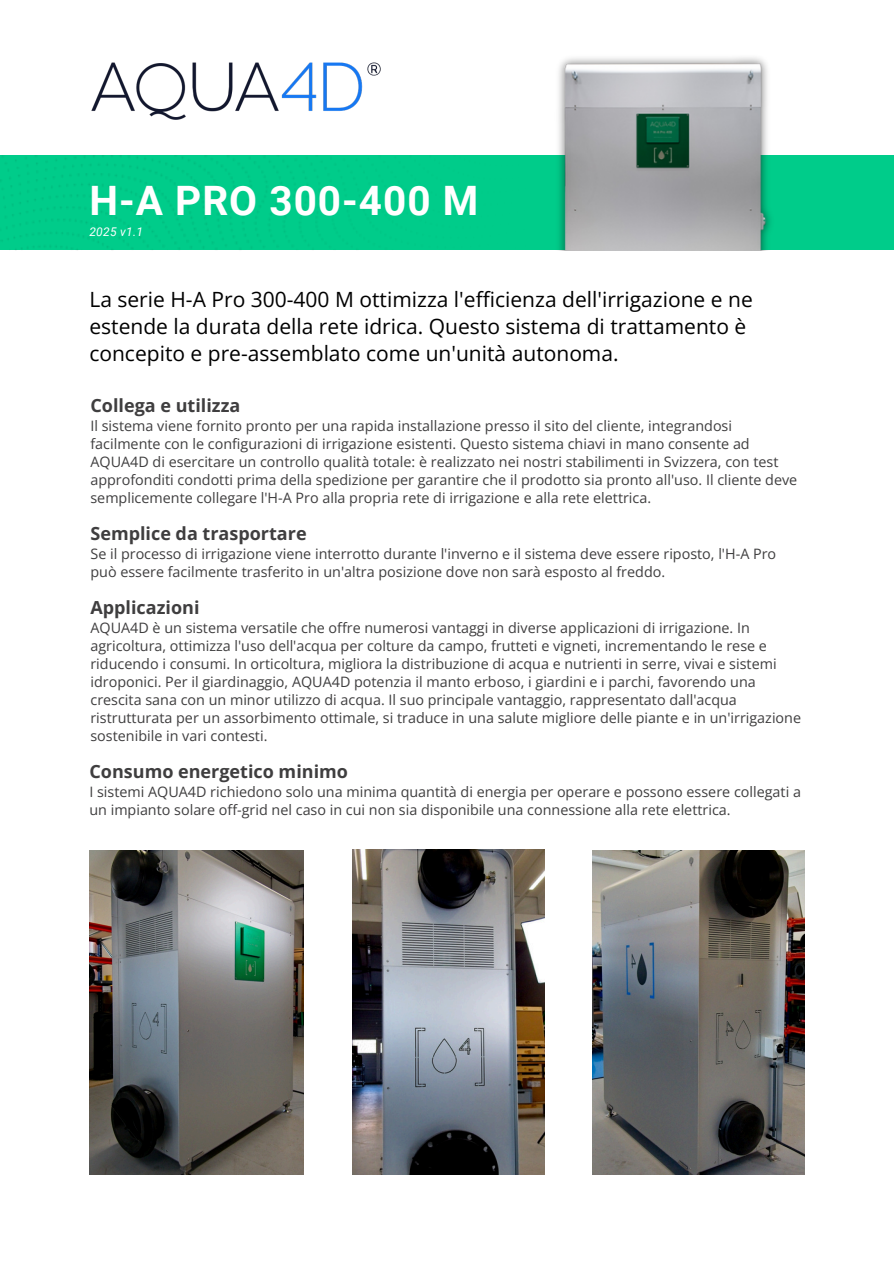
<style>
.page{position:relative;width:894px;height:1264px;background:#fff}
.page>*{position:absolute;margin:0;border:0;box-sizing:border-box;transform-origin:0 0}
.t1{font:700 40.5px "Roboto";letter-spacing:.025em;color:#fff}
.t2{font:21px/27px "Open Sans";color:#000}
.t3{font:700 18px "Open Sans";color:#3f3e3f}
.t4{font:14.4px/18px "Open Sans";color:#3f3e3f}
.t5{font:italic 12px "Roboto";letter-spacing:.025em;color:#fff}
</style>
<div class="page">
<div style="left:0;top:155px;width:893px;height:95px;background:#00cc8a"></div>
<img style="left:91px;top:62px;width:290px;height:58px">
<img style="left:558px;top:57px;width:213px;height:193px">
<img style="left:89px;top:850px;width:214px;height:323px">
<img style="left:592px;top:850px;width:212px;height:323px">
<img style="left:352px;top:849px;width:192px;height:325px">
<p class="t1" style="left:89px;top:177px;width:390px">H-A PRO 300-400 M</p>
<h3 class="t5" style="left:89px;top:225px;width:55px">2025 v1.1</h3>
<p class="t2" style="left:89px;top:285px;width:664px">La serie H-A Pro 300-400 M ottimizza l'efficienza dell'irrigazione e ne estende la durata della rete idrica. Questo sistema di trattamento è concepito e pre-assemblato come un'unità autonoma.</p>
<p class="t3" style="left:90px;top:393px;width:151px">Collega e utilizza</p>
<p class="t4" style="left:90px;top:416px;width:708px">Il sistema viene fornito pronto per una rapida installazione presso il sito del cliente, integrandosi facilmente con le configurazioni di irrigazione esistenti. Questo sistema chiavi in mano consente ad AQUA4D di esercitare un controllo qualità totale: è realizzato nei nostri stabilimenti in Svizzera, con test approfonditi condotti prima della spedizione per garantire che il prodotto sia pronto all'uso. Il cliente deve semplicemente collegare l'H-A Pro alla propria rete di irrigazione e alla rete elettrica.</p>
<p class="t3" style="left:90px;top:521px;width:218px">Semplice da trasportare</p>
<p class="t4" style="left:90px;top:544px;width:687px">Se il processo di irrigazione viene interrotto durante l'inverno e il sistema deve essere riposto, l'H-A Pro può essere facilmente trasferito in un'altra posizione dove non sarà esposto al freddo.</p>
<h2 class="t3" style="left:90px;top:595px;width:111px">Applicazioni</h2>
<h2 class="t4" style="left:90px;top:618px;width:712px">AQUA4D è un sistema versatile che offre numerosi vantaggi in diverse applicazioni di irrigazione. In agricoltura, ottimizza l'uso dell'acqua per colture da campo, frutteti e vigneti, incrementando le rese e riducendo i consumi. In orticoltura, migliora la distribuzione di acqua e nutrienti in serre, vivai e sistemi idroponici. Per il giardinaggio, AQUA4D potenzia il manto erboso, i giardini e i parchi, favorendo una crescita sana con un minor utilizzo di acqua. Il suo principale vantaggio, rappresentato dall'acqua ristrutturata per un assorbimento ottimale, si traduce in una salute migliore delle piante e in un'irrigazione sostenibile in vari contesti.</h2>
<h1 class="t3" style="left:89px;top:759px;width:260px">Consumo energetico minimo</h1>
<h1 class="t4" style="left:89px;top:782px;width:713px">I sistemi AQUA4D richiedono solo una minima quantità di energia per operare e possono essere collegati a un impianto solare off-grid nel caso in cui non sia disponibile una connessione alla rete elettrica.</h1>
</div>
